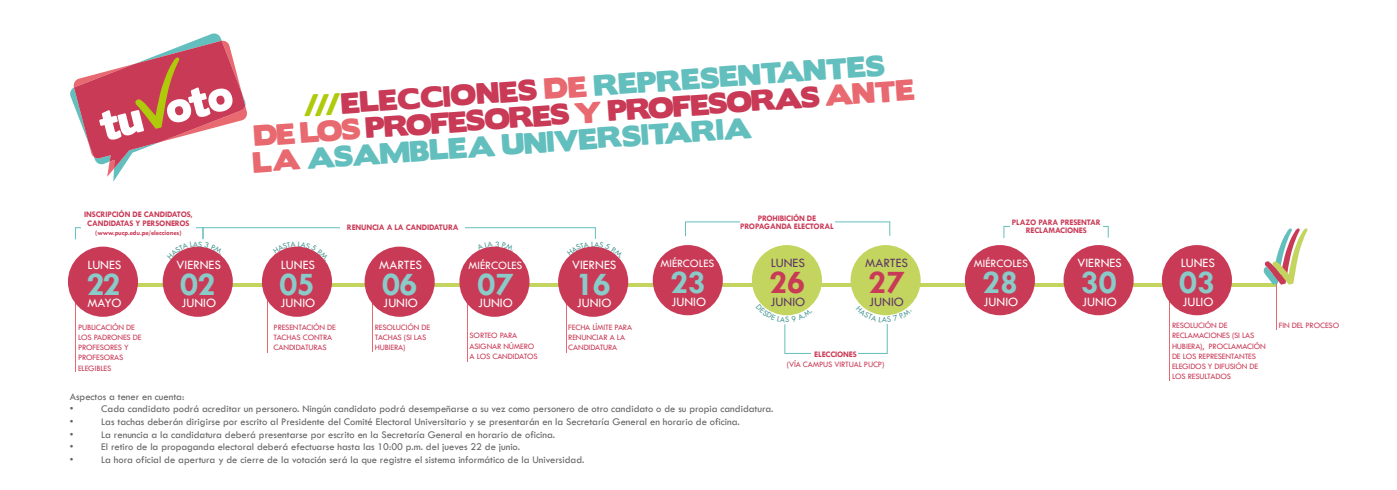
<style>
.page{position:relative;width:1397px;height:490px;background:#fff}
.page>*{position:absolute;margin:0;border:0;box-sizing:border-box;transform-origin:0 0}
.t1{font:700 33.77px "Tw Cen";letter-spacing:-.01em;color:#89cbc9}
.t2{font:700 33.77px "Tw Cen";color:#c93a56}
.t3{font:26.25px/26.2px "Boris Black Bloxx";color:#62bfbe}
.t4{font:13.12px "Tw Cen";color:#fff}
.t5{font:13.12px "Tw Cen";color:#5d3565}
.t6{font:11.64px "Tw Cen";color:#fff}
.t7{font:10.5px/12.6px "Tw Cen";color:#646363}
.t8{font:8.49px/10.2px "Tw Cen";letter-spacing:-.02em;color:#c93a56}
.t9{font:700 8.49px/8.8px "Tw Cen";letter-spacing:-.02em;color:#c93a56;text-align:center}
.t10{font:700 7px "Tw Cen";letter-spacing:-.02em;color:#c93a56}
.s1{color:#afca0b}
.s2{color:#c93a56}
.s3{color:#e86970}
</style>
<div class="page">
<hr style="left:75px;top:273px;width:1px;height:98px;background:#e86870">
<hr style="left:372px;top:273px;width:1px;height:78px;background:#e86870">
<hr style="left:467px;top:273px;width:1px;height:87px;background:#e86870">
<hr style="left:565px;top:273px;width:1px;height:79px;background:#e86870">
<svg style="left:138px;top:282px;width:1138px;height:4px"></svg>
<div style="left:68px;top:246px;width:70px;height:70px;background:#c93a56;border-radius:50%"></div>
<hr style="left:266px;top:273px;width:1px;height:79px;background:#e86870">
<div style="left:163px;top:246px;width:70px;height:70px;background:#c93a56;border-radius:50%"></div>
<div style="left:262px;top:246px;width:70px;height:70px;background:#c93a56;border-radius:50%"></div>
<div style="left:364px;top:246px;width:71px;height:70px;background:#c93a56;border-radius:50%"></div>
<div style="left:459px;top:246px;width:70px;height:70px;background:#c93a56;border-radius:50%"></div>
<div style="left:558px;top:246px;width:70px;height:70px;background:#c93a56;border-radius:50%"></div>
<hr style="left:1169px;top:271px;width:1px;height:109px;background:#e86870">
<div style="left:653px;top:245px;width:70px;height:70px;background:#c93a56;border-radius:50%"></div>
<div style="left:965px;top:245px;width:70px;height:70px;background:#c93a56;border-radius:50%"></div>
<div style="left:1063px;top:245px;width:70px;height:70px;background:#c93a56;border-radius:50%"></div>
<div style="left:1161px;top:245px;width:71px;height:70px;background:#c93a56;border-radius:50%"></div>
<hr style="left:1276px;top:278px;width:1px;height:51px;background:#e86870">
<div style="left:752px;top:245px;width:70px;height:70px;background:#c3d55f;border-radius:50%"></div>
<div style="left:850px;top:245px;width:70px;height:70px;background:#c3d55f;border-radius:50%"></div>
<svg style="left:1003px;top:226px;width:106px;height:12px"></svg>
<div style="left:1010px;top:217px;width:92px;height:18px;background:#fff"></div>
<svg style="left:1260px;top:228px;width:48px;height:56px"></svg>
<svg style="left:685px;top:221px;width:205px;height:16px"></svg>
<div style="left:740px;top:211px;width:95px;height:20px;background:#fff"></div>
<svg style="left:70px;top:33px;width:177px;height:148px"></svg>
<svg style="left:75px;top:227px;width:546px;height:33px"></svg>
<svg style="left:760px;top:303px;width:152px;height:51px"></svg>
<p class="t9" style="left:84px;top:210px;width:110px">INSCRIPCIÓN DE CANDIDATOS,<br>CANDIDATAS Y PERSONEROS</p>
<p class="t10" style="left:95px;top:228px;width:88px">(www.pucp.edu.pe/elecciones)</p>
<h2 class="t3" style="left:248px;top:97px;width:666px;text-indent:54px;rotate:-4deg"><span class="s1">///</span><span class="s2">ELECCIONES</span> <span class="s3">DE</span> REPRESENTANTES<br><span class="s3">DE LOS</span> <span class="s2">PROFESORES</span> <span class="s3">Y</span> <span class="s2">PROFESORAS</span> <span class="s3">ANTE<br>LA</span> ASAMBLEA UNIVERSITARIA</h2>
<p class="t9" style="left:347px;top:222px;width:113px">RENUNCIA A LA CANDIDATURA</p>
<p class="t9" style="left:740px;top:213px;width:95px;line-height:8.4px">PROHIBICIÓN DE<br>PROPAGANDA ELECTORAL</p>
<p class="t4" style="left:87px;top:256px;width:36px">LUNES</p>
<h1 class="t1" style="left:87px;top:263px;width:35px">22</h1>
<p class="t4" style="left:87px;top:294px;width:36px">MAYO</p>
<p class="t4" style="left:177px;top:256px;width:46px">VIERNES</p>
<h1 class="t1" style="left:180px;top:263px;width:37px">02</h1>
<p class="t4" style="left:181px;top:294px;width:36px">JUNIO</p>
<p class="t4" style="left:281px;top:256px;width:36px">LUNES</p>
<h1 class="t1" style="left:279px;top:263px;width:37px">05</h1>
<p class="t4" style="left:280px;top:294px;width:36px">JUNIO</p>
<p class="t8" style="left:78px;top:321px;width:65px">PUBLICACIÓN DE<br>LOS PADRONES DE<br>PROFESORES Y<br>PROFESORAS<br>ELEGIBLES</p>
<p class="t8" style="left:274px;top:321px;width:64px">PRESENTACIÓN DE<br>TACHAS CONTRA<br>CANDIDATURAS</p>
<p class="t4" style="left:379px;top:256px;width:44px">MARTES</p>
<h1 class="t1" style="left:382px;top:263px;width:37px">06</h1>
<p class="t4" style="left:383px;top:294px;width:36px">JUNIO</p>
<p class="t8" style="left:375px;top:321px;width:57px">RESOLUCIÓN DE<br>TACHAS (SI LAS<br>HUBIERA)</p>
<p class="t6" style="left:468px;top:257px;width:55px">MIÉRCOLES</p>
<h1 class="t1" style="left:477px;top:263px;width:38px">07</h1>
<p class="t8" style="left:469px;top:330px;width:70px">SORTEO PARA<br>ASIGNAR NÚMERO<br>A LOS CANDIDATOS</p>
<p class="t4" style="left:478px;top:294px;width:36px">JUNIO</p>
<p class="t4" style="left:572px;top:256px;width:46px">VIERNES</p>
<h1 class="t1" style="left:576px;top:263px;width:36px">16</h1>
<p class="t8" style="left:568px;top:321px;width:65px">FECHA LÍMITE PARA<br>RENUNCIAR A LA<br>CANDIDATURA</p>
<p class="t4" style="left:577px;top:294px;width:36px">JUNIO</p>
<p class="t6" style="left:660px;top:256px;width:55px">MIÉRCOLES</p>
<h1 class="t1" style="left:670px;top:262px;width:37px">23</h1>
<p class="t4" style="left:671px;top:293px;width:36px">JUNIO</p>
<p class="t5" style="left:771px;top:255px;width:36px">LUNES</p>
<h1 class="t2" style="left:769px;top:262px;width:37px">26</h1>
<p class="t5" style="left:770px;top:293px;width:36px">JUNIO</p>
<p class="t5" style="left:865px;top:255px;width:44px">MARTES</p>
<h1 class="t2" style="left:868px;top:262px;width:39px">27</h1>
<p class="t5" style="left:869px;top:293px;width:36px">JUNIO</p>
<p class="t9" style="left:814px;top:349px;width:44px">ELECCIONES</p>
<p class="t8" style="left:787px;top:358px;width:99px">(VÍA CAMPUS VIRTUAL PUCP)</p>
<p class="t7" style="left:70px;top:389px;width:116px">Aspectos a tener en cuenta: •</p>
<p class="t7" style="left:101px;top:402px;width:674px">Cada candidato podrá acreditar un personero. Ningún candidato podrá desempeñarse a su vez como personero de otro candidato o de su propia candidatura.</p>
<p class="t7" style="left:70px;top:414px;width:5px">•</p>
<p class="t7" style="left:101px;top:414px;width:640px">Las tachas deberán dirigirse por escrito al Presidente del Comité Electoral Universitario y se presentarán en la Secretaría General en horario de oficina.</p>
<p class="t7" style="left:70px;top:427px;width:5px">•</p>
<p class="t7" style="left:101px;top:427px;width:455px">La renuncia a la candidatura deberá presentarse por escrito en la Secretaría General en horario de oficina.</p>
<p class="t7" style="left:70px;top:440px;width:5px">•</p>
<p class="t7" style="left:101px;top:440px;width:420px">El retiro de la propaganda electoral deberá efectuarse hasta las 10:00 p.m. del jueves 22 de junio.</p>
<p class="t7" style="left:70px;top:452px;width:5px">•</p>
<p class="t7" style="left:101px;top:452px;width:485px">La hora oficial de apertura y de cierre de la votación será la que registre el sistema informático de la Universidad.</p>
<p class="t9" style="left:1012px;top:218px;width:90px;line-height:7.4px">PLAZO PARA PRESENTAR<br>RECLAMACIONES</p>
<p class="t6" style="left:974px;top:256px;width:55px">MIÉRCOLES</p>
<h1 class="t1" style="left:982px;top:262px;width:37px">28</h1>
<p class="t4" style="left:983px;top:293px;width:36px">JUNIO</p>
<p class="t4" style="left:1077px;top:255px;width:46px">VIERNES</p>
<h1 class="t1" style="left:1080px;top:262px;width:37px">30</h1>
<p class="t4" style="left:1082px;top:293px;width:36px">JUNIO</p>
<p class="t4" style="left:1181px;top:255px;width:36px">LUNES</p>
<h1 class="t1" style="left:1179px;top:262px;width:37px">03</h1>
<p class="t8" style="left:1172px;top:320px;width:95px">RESOLUCIÓN DE<br>RECLAMACIONES (SI LAS<br>HUBIERA), PROCLAMACIÓN<br>DE LOS REPRESENTANTES<br>ELEGIDOS Y DIFUSIÓN DE<br>LOS RESULTADOS</p>
<p class="t8" style="left:1278px;top:320px;width:62px">FIN DEL PROCESO</p>
<p class="t4" style="left:1182px;top:293px;width:33px">JULIO</p>
</div>
